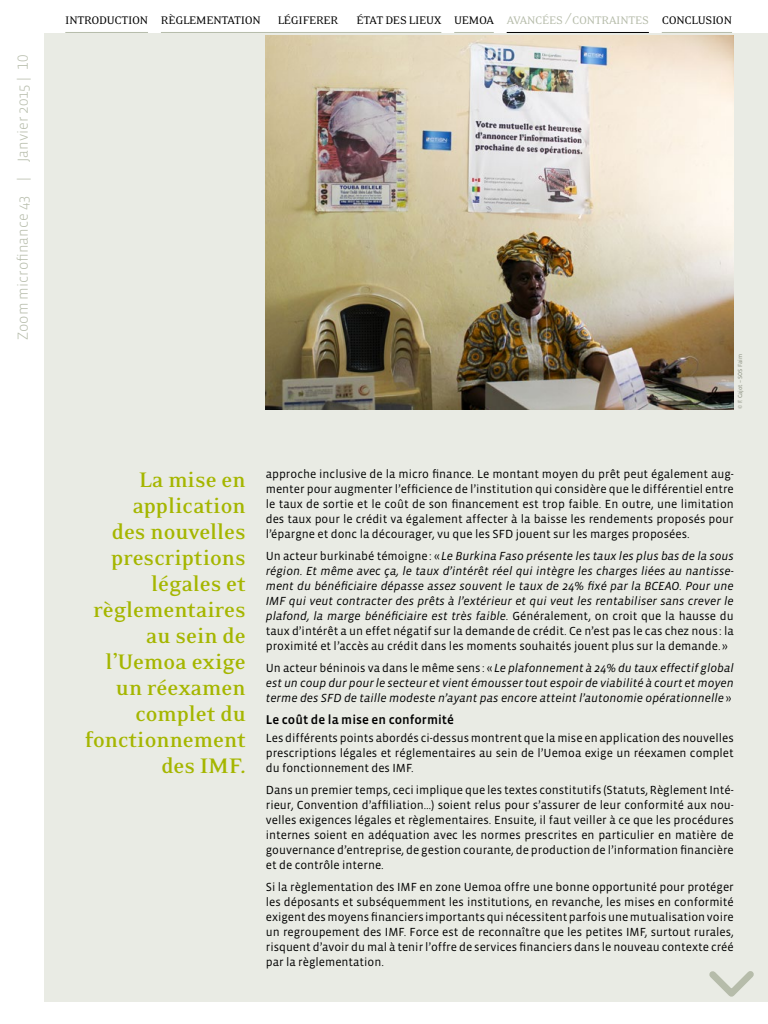
<style>
.page{position:relative;width:768px;height:1024px;background:#fff}
.page>*{position:absolute;margin:0;border:0;box-sizing:border-box;transform-origin:0 0}
.t1{font:700 24.1px/26px "Eidetic Neo";color:#a5b600;text-align:right}
.t2{font:300 14.8px "Vista Sans";color:#b6bcaa}
.t3{font:13px "Vista Sans Med";color:#000}
.t4{font:12.6px "Eidetic Neo";letter-spacing:-.02em;color:#000}
.t5{font:12px/15px "Vista Sans";color:#000;text-align:justify}
.t6{font:italic 12px/15px "Vista Sans";color:#000;text-align:justify}
.t7{font:6px "Vista Sans Reg";color:#909586}
.s1{font-family:"Vista Sans Alt"}
.s2{color:#b6bcaa}
.s3{font-size:18px;color:#b6bcaa}
.s4{font-style:normal}
</style>
<div class="page">
<div style="left:44px;top:33px;width:724px;height:969px;background:#e9ebe4"></div>
<img style="left:266px;top:35px;width:468px;height:374px">
<hr style="left:65px;top:32px;width:83px;height:1px;background:#b6bcaa">
<hr style="left:161px;top:32px;width:280px;height:1px;background:#b6bcaa">
<hr style="left:454px;top:32px;width:40px;height:1px;background:#b6bcaa">
<hr style="left:507px;top:32px;width:142px;height:1px;background:#000">
<hr style="left:662px;top:32px;width:70px;height:1px;background:#b6bcaa">
<svg style="left:709px;top:971px;width:45px;height:26px"></svg>
<p class="t2" style="left:15px;top:340px;width:287px;rotate:-90deg">Zoom microfinance 43 | Janvier 2015 | <span class="s1">10</span></p>
<p class="t4" style="left:65px;top:14px;width:197px">INTRODUCTION RÈGLEMENTATION</p>
<p class="t4" style="left:278px;top:14px;width:62px">LÉGIFERER</p>
<p class="t4" style="left:357px;top:14px;width:377px">ÉTAT DES LIEUX UEMOA <span class="s2">AVANCÉES</span> <span class="s3">/</span><span class="s2">CONTRAINTES</span> CONCLUSION</p>
<p class="t7" style="left:737px;top:409px;width:56px;rotate:-90deg">© F. Cajot – SOS Faim</p>
<h1 class="t1" style="left:85px;top:467px;width:163px">La mise en application<br>des nouvelles prescriptions légales et règlementaires au sein de l’Uemoa exige un réexamen complet du fonctionnement des IMF.</h1>
<p class="t5" style="left:266px;top:467px;width:470px">approche inclusive de la micro finance. Le montant moyen du prêt peut également aug&shy;menter pour augmenter l’efficience de l’institution qui considère que le différentiel entre le taux de sortie et le coût de son financement est trop faible. En outre, une limitation des taux pour le crédit va également affecter à la baisse les rendements proposés pour l’épargne et donc la décourager, vu que les SFD jouent sur les marges proposées.</p>
<p class="t6" style="left:266px;top:549px;width:470px"><span class="s4">Un acteur burkinabé témoigne: «</span> Le Burkina Faso présente les taux les plus bas de la sous région. Et même avec ça, le taux d’intérêt réel qui intègre les charges liées au nantisse&shy;ment du bénéficiaire dépasse assez souvent le taux de 24% fixé par la BCEAO. Pour une IMF qui veut contracter des prêts à l’extérieur et qui veut les rentabiliser sans crever le plafond, la marge bénéficiaire est très faible. <span class="s4">Généralement, on croit que la hausse du taux d’intérêt a un effet négatif sur la demande de crédit. Ce n’est pas le cas chez nous : la proximité et l’accès au crédit dans les moments souhaités jouent plus sur la demande. »</span></p>
<p class="t6" style="left:266px;top:661px;width:470px"><span class="s4">Un acteur béninois va dans le même sens : «</span> Le plafonnement à 24% du taux effectif global est un coup dur pour le secteur et vient émousser tout espoir de viabilité à court et moyen terme des SFD de taille modeste n’ayant pas encore atteint l’autonomie opérationnelle<span class="s4">»</span></p>
<p class="t3" style="left:266px;top:713px;width:190px">Le coût de la mise en conformité</p>
<p class="t5" style="left:266px;top:731px;width:470px">Les différents points abordés ci-dessus montrent que la mise en application des nouvelles prescriptions légales et réglementaires au sein de l’Uemoa exige un réexamen complet du fonctionnement des IMF.</p>
<p class="t5" style="left:266px;top:783px;width:470px">Dans un premier temps, ceci implique que les textes constitutifs (Statuts, Règlement Inté&shy;rieur, Convention d’affiliation…) soient relus pour s’assurer de leur conformité aux nou&shy;velles exigences légales et règlementaires. Ensuite, il faut veiller à ce que les procédures internes soient en adéquation avec les normes prescrites en particulier en matière de gouvernance d’entreprise, de gestion courante, de production de l’information financière et de contrôle interne.</p>
<p class="t5" style="left:266px;top:880px;width:470px">Si la règlementation des IMF en zone Uemoa offre une bonne opportunité pour protéger les déposants et subséquemment les institutions, en revanche, les mises en conformité exigent des moyens financiers importants qui nécessitent parfois une mutualisation voire un regroupement des IMF. Force est de reconnaître que les petites IMF, surtout rurales, risquent d’avoir du mal à tenir l’offre de services financiers dans le nouveau contexte créé par la règlementation.</p>
</div>
